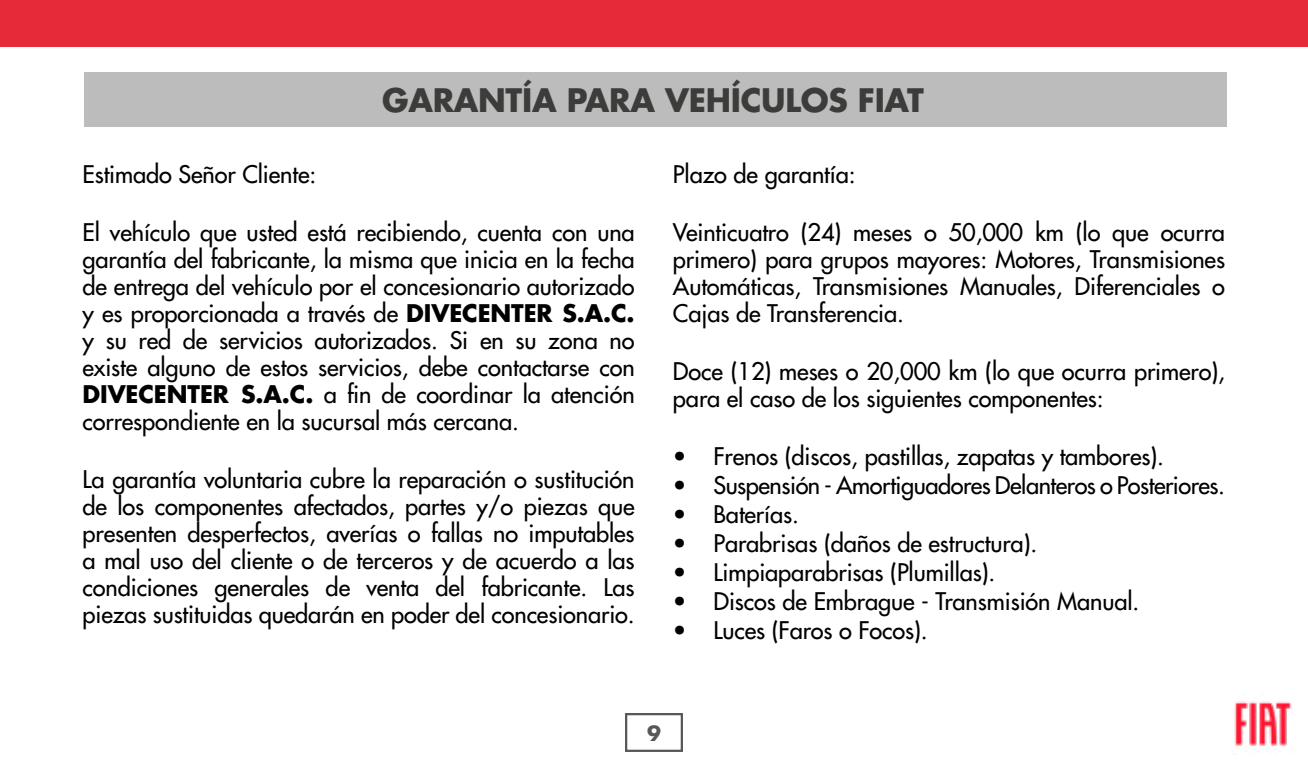
<style>
.page{position:relative;width:1308px;height:766px;background:#fff}
.page>*{position:absolute;margin:0;border:0;box-sizing:border-box;transform-origin:0 0}
.t1{font:700 31.5px "Futura Std";letter-spacing:-.01em;color:#3c3c3b}
.t2{font:500 23.62px/27px "Futura Std";letter-spacing:-.005em;color:#000;text-align:justify}
.t3{font:700 20.25px "Futura Std";color:#575756}
.s1{font-weight:700}
</style>
<div class="page">
<div style="left:625px;top:712px;width:58px;height:39px;border:2px solid #575756"></div>
<div style="left:0;top:0;width:1307px;height:46px;background:#e62a39"></div>
<div style="left:85px;top:72px;width:1142px;height:55px;background:#bcbcbc"></div>
<img style="left:1234px;top:701px;width:58px;height:45px">
<h1 class="t1" style="left:382px;top:79px;width:543px">GARANTÍA PARA VEHÍCULOS FIAT</h1>
<p class="t2" style="left:83px;top:161px;width:235px">Estimado Señor Cliente:</p>
<p class="t2" style="left:83px;top:219px;width:553px">El vehículo que usted está recibiendo, cuenta con una garantía del fabricante, la misma que inicia en la fecha de entrega del vehículo por el concesionario autorizado y es proporcionada a través de <span class="s1">DIVECENTER S.A.C. </span>y su red de servicios autorizados. Si en su zona no existe alguno de estos servicios, debe contactarse con <span class="s1">DIVECENTER S.A.C.</span> a fin de coordinar la atención correspondiente en la sucursal más cercana.</p>
<p class="t2" style="left:83px;top:466px;width:553px">La garantía voluntaria cubre la reparación o sustitución de los componentes afectados, partes y/o piezas que presenten desperfectos, averías o fallas no imputables a mal uso del cliente o de terceros y de acuerdo a las condiciones generales de venta del fabricante. Las piezas sustituidas quedarán en poder del concesionario.</p>
<p class="t2" style="left:673px;top:161px;width:184px">Plazo de garantía:</p>
<p class="t2" style="left:673px;top:219px;width:553px">Veinticuatro (24) meses o 50,000 km (lo que ocurra primero) para grupos mayores: Motores, Transmisiones Automáticas, Transmisiones Manuales, Diferenciales o Cajas de Transferencia.</p>
<p class="t2" style="left:673px;top:358px;width:553px">Doce (12) meses o 20,000 km (lo que ocurra primero), para el caso de los siguientes componentes:</p>
<p class="t2" style="left:673px;top:443px;width:492px">• Frenos (discos, pastillas, zapatas y tambores).</p>
<p class="t2" style="left:673px;top:471px;width:553px">• Suspensión - Amortiguadores Delanteros o Posteriores.</p>
<p class="t2" style="left:673px;top:500px;width:127px">• Baterías.</p>
<p class="t2" style="left:673px;top:529px;width:366px">• Parabrisas (daños de estructura).</p>
<p class="t2" style="left:673px;top:558px;width:324px">• Limpiaparabrisas (Plumillas).</p>
<p class="t2" style="left:673px;top:587px;width:468px">• Discos de Embrague - Transmisión Manual.</p>
<p class="t2" style="left:673px;top:616px;width:256px">• Luces (Faros o Focos).</p>
<p class="t3" style="left:647px;top:719px;width:15px">9</p>
</div>
